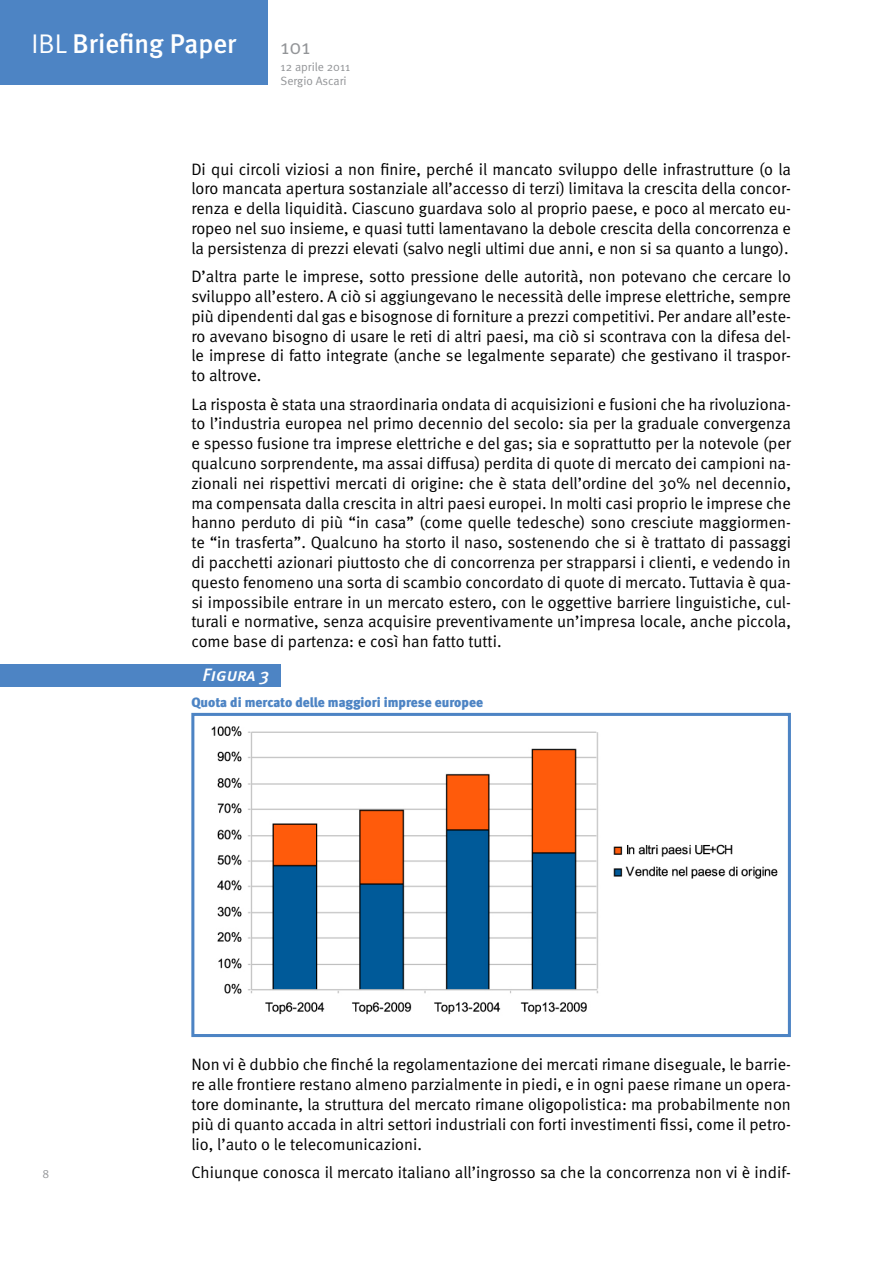
<style>
.page{position:relative;width:893px;height:1263px;background:#fff}
.page>*{position:absolute;margin:0;border:0;box-sizing:border-box;transform-origin:0 0}
.t1{font:500 27px "Meta";color:#fff}
.t2{font:21px "Meta Normal";color:#939598}
.Titlet_Left{font:18px "Meta Medium Italic Caps";color:#fff}
.Body{font:16.5px/19.8px "Meta Normal";letter-spacing:-.005em;color:#000;text-align:justify}
.Dida-Header{font:13.5px "Meta Black LF";color:#4d84c4}
.t3{font:12px "Meta Normal";color:#939598}
.s1{font-family:"Meta Normal";font-weight:400}
</style>
<div class="page">
<div style="left:0;top:0;width:268px;height:85px;background:#4d84c4"></div>
<div style="left:0;top:664px;width:281px;height:23px;background:#4d84c4"></div>
<img style="left:211px;top:726px;width:567px;height:289px">
<div style="left:191px;top:713px;width:600px;height:324px;border:3px solid #4d84c4"></div>
<h1 class="t1" style="left:32px;top:27px;width:206px"><span class="s1">IBL</span> Briefing Paper</h1>
<p class="t2" style="left:281px;top:34px;width:31px">101</p>
<p class="t3" style="left:281px;top:60px;width:71px">12 aprile 2011</p>
<p class="t3" style="left:281px;top:74px;width:67px">Sergio Ascari</p>
<p class="Body" style="left:191px;top:159px;width:601px">Di qui circoli viziosi a non finire, perché il mancato sviluppo delle infrastrutture (o la loro mancata apertura sostanziale all’accesso di terzi) limitava la crescita della concor&shy;renza e della liquidità. Ciascuno guardava solo al proprio paese, e poco al mercato eu&shy;ropeo nel suo insieme, e quasi tutti lamentavano la debole crescita della concorrenza e la persistenza di prezzi elevati (salvo negli ultimi due anni, e non si sa quanto a lungo).</p>
<p class="Body" style="left:191px;top:266px;width:601px">D’altra parte le imprese, sotto pressione delle autorità, non potevano che cercare lo sviluppo all’estero. A ciò si aggiungevano le necessità delle imprese elettriche, sempre più dipendenti dal gas e bisognose di forniture a prezzi competitivi. Per andare all’este&shy;ro avevano bisogno di usare le reti di altri paesi, ma ciò si scontrava con la difesa del&shy;le imprese di fatto integrate (anche se legalmente separate) che gestivano il traspor&shy;to altrove.</p>
<p class="Body" style="left:191px;top:394px;width:601px">La risposta è stata una straordinaria ondata di acquisizioni e fusioni che ha rivoluziona&shy;to l’industria europea nel primo decennio del secolo: sia per la graduale convergenza e spesso fusione tra imprese elettriche e del gas; sia e soprattutto per la notevole (per qualcuno sorprendente, ma assai diffusa) perdita di quote di mercato dei campioni na&shy;zionali nei rispettivi mercati di origine: che è stata dell’ordine del 30% nel decennio, ma compensata dalla crescita in altri paesi europei. In molti casi proprio le imprese che hanno perduto di più “in casa” (come quelle tedesche) sono cresciute maggiormen&shy;te “in trasferta”. Qualcuno ha storto il naso, sostenendo che si è trattato di passaggi di pacchetti azionari piuttosto che di concorrenza per strapparsi i clienti, e vedendo in questo fenomeno una sorta di scambio concordato di quote di mercato. Tuttavia è qua&shy;si impossibile entrare in un mercato estero, con le oggettive barriere linguistiche, cul&shy;turali e normative, senza acquisire preventivamente un’impresa locale, anche piccola, come base di partenza: e così han fatto tutti.</p>
<p class="Titlet_Left" style="left:203px;top:664px;width:68px">Figura 3</p>
<p class="t3" style="left:43px;top:1167px;width:8px">8</p>
<p class="Dida-Header" style="left:191px;top:694px;width:293px">Quota di mercato delle maggiori imprese europee</p>
<p class="Body" style="left:191px;top:1054px;width:601px">Non vi è dubbio che finché la regolamentazione dei mercati rimane diseguale, le barrie&shy;re alle frontiere restano almeno parzialmente in piedi, e in ogni paese rimane un opera&shy;tore dominante, la struttura del mercato rimane oligopolistica: ma probabilmente non più di quanto accada in altri settori industriali con forti investimenti fissi, come il petro&shy;lio, l’auto o le telecomunicazioni.</p>
<p class="Body" style="left:191px;top:1162px;width:601px">Chiunque conosca il mercato italiano all’ingrosso sa che la concorrenza non vi è indif-</p>
</div>
